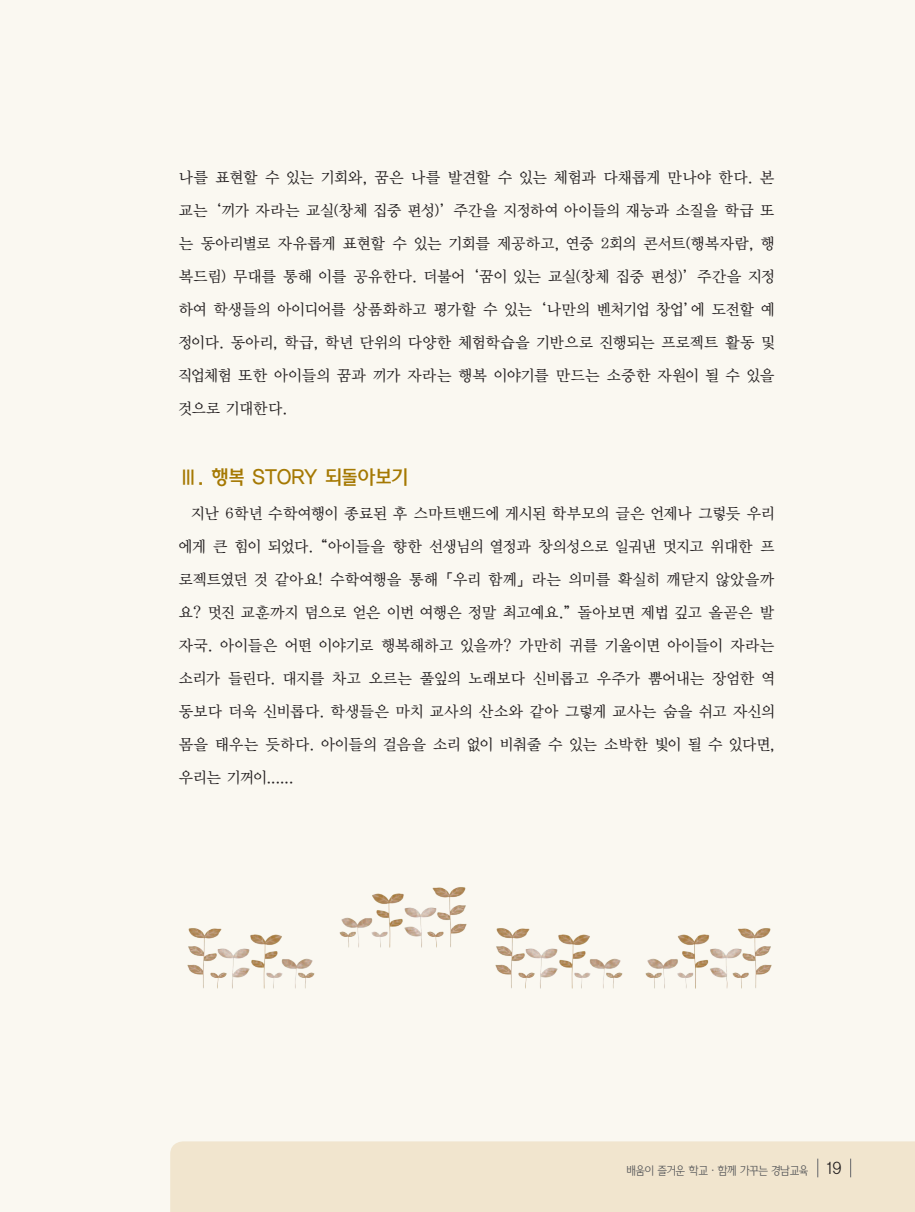
<style>
.page{position:relative;width:915px;height:1212px;background:#fff}
.page>*{position:absolute;margin:0;border:0;box-sizing:border-box;transform-origin:0 0}
.t1{font:19.5px "Korean AGD B";letter-spacing:-.005em;color:#a57903}
.t2{font:15px "Korean MJ B";letter-spacing:.015em;color:#231f20}
.t3{font:11.25px "Korean HAN L";letter-spacing:-.04em;color:#57585a;scale:.9 1}
.s1{font-size:15.75px;color:#231f20}
</style>
<div class="page">
<div style="left:0;top:0;width:914px;height:1212px;background:#faf8f1"></div>
<div style="left:170px;top:1141px;width:744px;height:71px;background:#f1e5ce"></div>
<svg style="left:849px;top:1158px;width:1px;height:19px"></svg>
<svg style="left:817px;top:1158px;width:1px;height:19px"></svg>
<img style="left:645px;top:928px;width:127px;height:61px">
<img style="left:339px;top:887px;width:128px;height:61px">
<img style="left:495px;top:928px;width:128px;height:61px">
<img style="left:187px;top:928px;width:128px;height:61px">
<p class="t2" style="left:179px;top:170px;width:597px">나를 표현할 수 있는 기회와, 꿈은 나를 발견할 수 있는 체험과 다채롭게 만나야 한다. 본</p>
<p class="t2" style="left:179px;top:203px;width:597px">교는 ‘끼가 자라는 교실(창체 집중 편성)’ 주간을 지정하여 아이들의 재능과 소질을 학급 또</p>
<p class="t2" style="left:179px;top:236px;width:597px">는 동아리별로 자유롭게 표현할 수 있는 기회를 제공하고, 연중 2회의 콘서트(행복자람, 행</p>
<p class="t2" style="left:179px;top:269px;width:597px">복드림) 무대를 통해 이를 공유한다. 더불어 ‘꿈이 있는 교실(창체 집중 편성)’ 주간을 지정</p>
<p class="t2" style="left:179px;top:302px;width:597px">하여 학생들의 아이디어를 상품화하고 평가할 수 있는 ‘나만의 벤처기업 창업’에 도전할 예</p>
<p class="t2" style="left:179px;top:335px;width:597px">정이다. 동아리, 학급, 학년 단위의 다양한 체험학습을 기반으로 진행되는 프로젝트 활동 및</p>
<p class="t2" style="left:179px;top:368px;width:597px">직업체험 또한 아이들의 꿈과 끼가 자라는 행복 이야기를 만드는 소중한 자원이 될 수 있을</p>
<p class="t2" style="left:179px;top:401px;width:110px">것으로 기대한다.</p>
<h1 class="t1" style="left:179px;top:466px;width:231px">Ⅲ. 행복 STORY 되돌아보기</h1>
<p class="t2" style="left:191px;top:506px;width:584px">지난 6학년 수학여행이 종료된 후 스마트밴드에 게시된 학부모의 글은 언제나 그렇듯 우리</p>
<p class="t2" style="left:179px;top:539px;width:597px">에게 큰 힘이 되었다. “아이들을 향한 선생님의 열정과 창의성으로 일궈낸 멋지고 위대한 프</p>
<p class="t2" style="left:179px;top:572px;width:597px">로젝트였던 것 같아요! 수학여행을 통해 「우리 함께」 라는 의미를 확실히 깨닫지 않았을까</p>
<p class="t2" style="left:179px;top:605px;width:597px">요? 멋진 교훈까지 덤으로 얻은 이번 여행은 정말 최고예요.” 돌아보면 제법 깊고 올곧은 발</p>
<p class="t2" style="left:179px;top:638px;width:597px">자국. 아이들은 어떤 이야기로 행복해하고 있을까? 가만히 귀를 기울이면 아이들이 자라는</p>
<p class="t2" style="left:179px;top:671px;width:597px">소리가 들린다. 대지를 차고 오르는 풀잎의 노래보다 신비롭고 우주가 뿜어내는 장엄한 역</p>
<p class="t2" style="left:179px;top:704px;width:597px">동보다 더욱 신비롭다. 학생들은 마치 교사의 산소와 같아 그렇게 교사는 숨을 쉬고 자신의</p>
<p class="t2" style="left:179px;top:737px;width:597px">몸을 태우는 듯하다. 아이들의 걸음을 소리 없이 비춰줄 수 있는 소박한 빛이 될 수 있다면,</p>
<p class="t2" style="left:179px;top:770px;width:116px">우리는 기꺼이......</p>
<p class="t3" style="left:626px;top:1165px;width:240px">배움이 즐거운 학교·함께 가꾸는 경남교육 <span class="s1">19</span></p>
</div>
